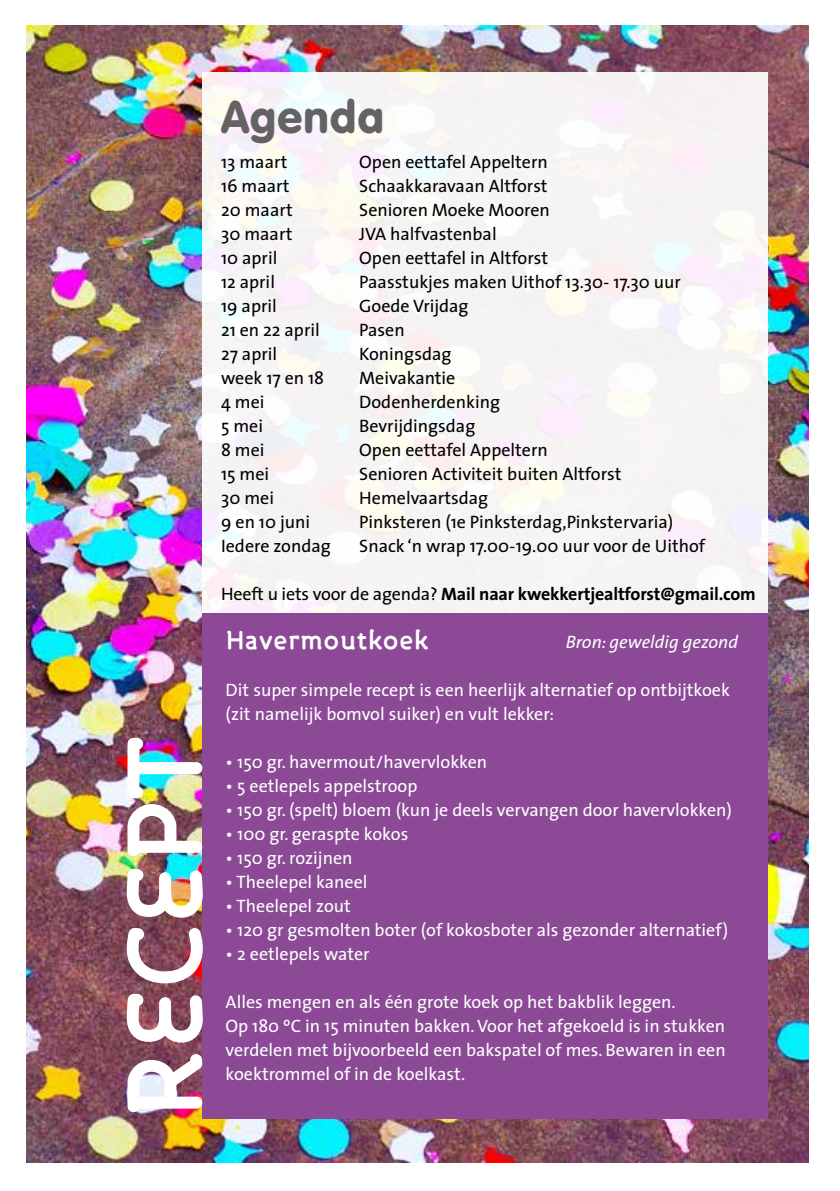
<style>
.page{position:relative;width:840px;height:1191px;background:#fff}
.page>*{position:absolute;margin:0;border:0;box-sizing:border-box;transform-origin:0 0}
.t1{font:700 112px "Roice";color:#fff}
.t2{font:45.2px "VAG Rounded BT";letter-spacing:.01em;color:#646363}
.t3{font:700 28px "Roice";color:#fff}
.t4{font:18px/24px "The Sans";color:#fff}
.t5{font:18px "The Sans";color:#000}
.t6{font:700 18px "The Sans";letter-spacing:-.01em;color:#000}
.t7{font:italic 18px "The Sans";color:#fff}
.s1{font-weight:400}
</style>
<div class="page">
<img style="left:27px;top:26px;width:781px;height:1136px">
<div style="left:203px;top:72px;width:564px;height:853px;background:#f6f3f4"></div>
<div style="left:203px;top:613px;width:564px;height:506px;background:#8b4996"></div>
<h1 class="t1" style="left:94px;top:1119px;width:385px;rotate:-90deg">RECEPT</h1>
<h2 class="t2" style="left:221px;top:88px;width:165px">Agenda</h2>
<p class="t5" style="left:221px;top:147px;width:68px">13 maart</p>
<p class="t5" style="left:359px;top:147px;width:190px">Open eettafel Appeltern</p>
<p class="t5" style="left:221px;top:171px;width:70px">16 maart</p>
<p class="t5" style="left:359px;top:171px;width:190px">Schaakkaravaan Altforst</p>
<p class="t5" style="left:221px;top:195px;width:73px">20 maart</p>
<p class="t5" style="left:359px;top:195px;width:192px">Senioren Moeke Mooren</p>
<p class="t5" style="left:221px;top:219px;width:73px">30 maart</p>
<p class="t5" style="left:359px;top:219px;width:139px">JVA halfvastenbal</p>
<p class="t5" style="left:221px;top:243px;width:58px">10 april</p>
<p class="t5" style="left:359px;top:243px;width:190px">Open eettafel in Altforst</p>
<p class="t5" style="left:221px;top:267px;width:55px">12 april</p>
<p class="t5" style="left:359px;top:267px;width:323px">Paasstukjes maken Uithof 13.30- 17.30 uur</p>
<p class="t5" style="left:221px;top:291px;width:57px">19 april</p>
<p class="t5" style="left:359px;top:291px;width:111px">Goede Vrijdag</p>
<p class="t5" style="left:221px;top:315px;width:100px">21 en 22 april</p>
<p class="t5" style="left:359px;top:315px;width:47px">Pasen</p>
<p class="t5" style="left:221px;top:339px;width:58px">27 april</p>
<p class="t5" style="left:359px;top:339px;width:94px">Koningsdag</p>
<p class="t5" style="left:221px;top:363px;width:104px">week 17 en 18</p>
<p class="t5" style="left:359px;top:363px;width:98px">Meivakantie</p>
<p class="t5" style="left:221px;top:387px;width:45px">4 mei</p>
<p class="t5" style="left:359px;top:387px;width:142px">Dodenherdenking</p>
<p class="t5" style="left:221px;top:411px;width:43px">5 mei</p>
<p class="t5" style="left:359px;top:411px;width:117px">Bevrijdingsdag</p>
<p class="t5" style="left:221px;top:435px;width:45px">8 mei</p>
<p class="t5" style="left:359px;top:435px;width:190px">Open eettafel Appeltern</p>
<p class="t5" style="left:221px;top:459px;width:50px">15 mei</p>
<p class="t5" style="left:359px;top:459px;width:263px">Senioren Activiteit buiten Altforst</p>
<p class="t5" style="left:221px;top:483px;width:54px">30 mei</p>
<p class="t5" style="left:359px;top:483px;width:130px">Hemelvaartsdag</p>
<p class="t5" style="left:221px;top:507px;width:91px">9 en 10 juni</p>
<p class="t5" style="left:359px;top:507px;width:315px">Pinksteren (1e Pinksterdag,Pinkstervaria)</p>
<p class="t5" style="left:221px;top:531px;width:111px">Iedere zondag</p>
<p class="t5" style="left:359px;top:531px;width:347px">Snack ‘n wrap 17.00-19.00 uur voor de Uithof</p>
<p class="t6" style="left:221px;top:579px;width:536px"><span class="s1">Heeft u iets voor de agenda?</span> Mail naar kwekkertjealtforst@gmail.com</p>
<h3 class="t3" style="left:225px;top:622px;width:205px">Havermoutkoek</h3>
<p class="t4" style="left:225px;top:677px;width:505px">Dit super simpele recept is een heerlijk alternatief op ontbijtkoek (zit namelijk bomvol suiker) en vult lekker:</p>
<p class="t4" style="left:225px;top:749px;width:263px">• 150 gr. havermout/havervlokken</p>
<p class="t4" style="left:225px;top:773px;width:193px">• 5 eetlepels appelstroop</p>
<p class="t4" style="left:225px;top:797px;width:507px">• 150 gr. (spelt) bloem (kun je deels vervangen door havervlokken)</p>
<p class="t4" style="left:225px;top:821px;width:184px">• 100 gr. geraspte kokos</p>
<p class="t4" style="left:225px;top:845px;width:128px">• 150 gr. rozijnen</p>
<p class="t4" style="left:225px;top:869px;width:143px">• Theelepel kaneel</p>
<p class="t4" style="left:225px;top:893px;width:127px">• Theelepel zout</p>
<p class="t4" style="left:225px;top:917px;width:503px">• 120 gr gesmolten boter (of kokosboter als gezonder alternatief)</p>
<p class="t4" style="left:225px;top:941px;width:145px">• 2 eetlepels water</p>
<p class="t4" style="left:225px;top:989px;width:501px">Alles mengen en als één grote koek op het bakblik leggen.<br>Op 180 ºC in 15 minuten bakken. Voor het afgekoeld is in stukken verdelen met bijvoorbeeld een bakspatel of mes. Bewaren in een koektrommel of in de koelkast.</p>
<p class="t7" style="left:565px;top:627px;width:174px">Bron: geweldig gezond</p>
</div>
